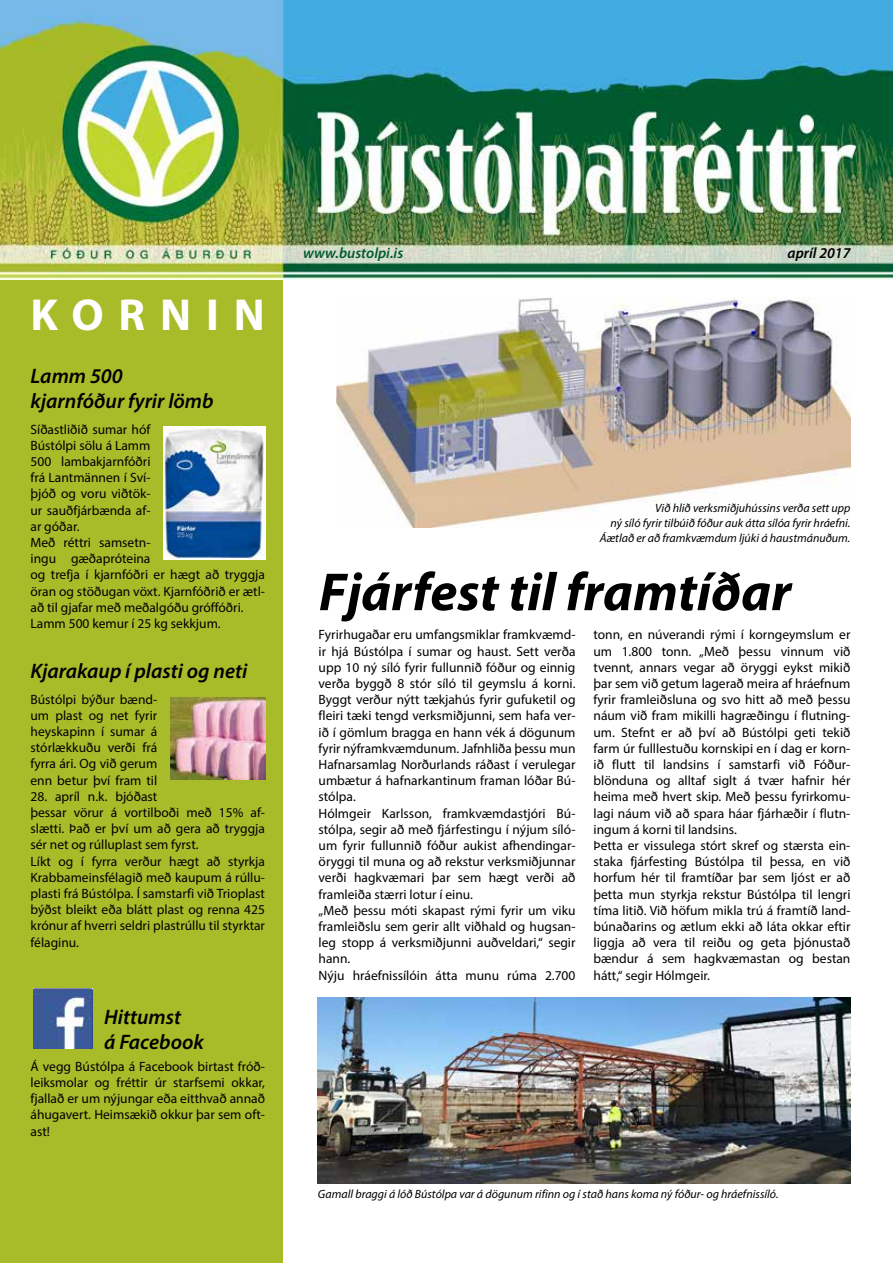
<style>
.page{position:relative;width:893px;height:1263px;background:#fff}
.page>*{position:absolute;margin:0;border:0;box-sizing:border-box;transform-origin:0 0}
.t1{font:italic 700 54px "Myriad Pro";color:#000}
.t2{font:700 45px "Myriad Pro";letter-spacing:.33em;color:#fff}
.t3{font:italic 600 21px/25.2px "Myriad Pro";color:#000}
.t4{font:italic 600 15px "Myriad Pro";color:#005c2e}
.t5{font:italic 600 15px "Myriad Pro";color:#000}
.t6{font:13.5px/16.2px "Myriad Pro";color:#000}
.t7{font:italic 12px/15px "Myriad Pro";color:#000;text-align:right}
</style>
<div class="page">
<div style="left:0;top:280px;width:283px;height:983px;background:#a7bc28"></div>
<img style="left:337px;top:298px;width:513px;height:230px">
<img style="left:318px;top:997px;width:532px;height:186px">
<img style="left:163px;top:426px;width:102px;height:134px">
<img style="left:33px;top:989px;width:59px;height:60px">
<img style="left:170px;top:697px;width:95px;height:82px">
<img style="left:0;top:0;width:893px;height:280px">
<h2 class="t2" style="left:31px;top:285px;width:236px">KORNIN</h2>
<h3 class="t3" style="left:31px;top:363px;width:185px">Lamm 500 kjarnfóður fyrir lömb</h3>
<p class="t6" style="left:31px;top:421px;width:236px">Síðastliðið sumar hóf<br>Bústólpi sölu á Lamm<br>500 lambakjarnfóðri<br>frá Lantmännen í Sví-<br>þjóð og voru viðtök-<br>ur sauðfjárbænda af-<br>ar góðar.<br>Með réttri samsetn-<br>ingu gæðapróteina<br>og trefja í kjarnfóðri er hægt að tryggja öran og stöðugan vöxt. Kjarnfóðrið er ætl&shy;að til gjafar með meðalgóðu gróffóðri.<br>Lamm 500 kemur í 25 kg sekkjum.</p>
<h3 class="t3" style="left:31px;top:658px;width:218px">Kjarakaup í plasti og neti</h3>
<p class="t6" style="left:31px;top:691px;width:128px;text-align:justify">Bústólpi býður bænd&shy;um plast og net fyrir heyskapinn í sumar á stórlækkuðu verði frá fyrra ári. Og við gerum enn betur því fram til</p>
<p class="t6" style="left:31px;top:788px;width:236px">28. apríl n.k. bjóðast<br>þessar vörur á vortilboði með 15% af&shy;slætti. Það er því um að gera að tryggja sér net og rúlluplast sem fyrst.<br>Líkt og í fyrra verður hægt að styrkja Krabbameinsfélagið með kaupum á rúllu&shy;plasti frá Bústólpa. Í samstarfi við Trioplast býðst bleikt eða blátt plast og renna 425 krónur af hverri seldri plastrúllu til styrktar félaginu.</p>
<h3 class="t3" style="left:104px;top:1004px;width:101px">Hittumst<br>á Facebook</h3>
<p class="t6" style="left:31px;top:1058px;width:236px;text-align:justify">Á vegg Bústólpa á Facebook birtast fróð&shy;leiksmolar og fréttir úr starfsemi okkar, fjallað er um nýjungar eða eitthvað annað áhugavert. Heimsækið okkur þar sem oft&shy;ast!</p>
<p class="t4" style="left:303px;top:243px;width:102px">www.bustolpi.is</p>
<p class="t5" style="left:788px;top:243px;width:64px">apríl 2017</p>
<p class="t7" style="left:600px;top:500px;width:252px">Við hlið verksmiðjuhússins verða sett upp<br>ný síló fyrir tilbúið fóður auk átta sílóa fyrir hráefni.<br>Áætlað er að framkvæmdum ljúki á haustmánuðum.</p>
<h1 class="t1" style="left:319px;top:557px;width:474px">Fjárfest til framtíðar</h1>
<p class="t6" style="left:319px;top:626px;width:258px">Fyrirhugaðar eru umfangsmiklar framkvæmd&shy;ir hjá Bústólpa í sumar og haust. Sett verða upp 10 ný síló fyrir fullunnið fóður og einnig verða byggð 8 stór síló til geymslu á korni.<br>Byggt verður nýtt tækjahús fyrir gufuketil og fleiri tæki tengd verksmiðjunni, sem hafa ver&shy;ið í gömlum bragga en hann vék á dögunum fyrir nýframkvæmdunum. Jafnhliða þessu mun Hafnarsamlag Norðurlands ráðast í verulegar umbætur á hafnarkantinum framan lóðar Bú&shy;stólpa.<br>Hólmgeir Karlsson, framkvæmdastjóri Bú&shy;stólpa, segir að með fjárfestingu í nýjum síló&shy;um fyrir fullunnið fóður aukist afhendingar&shy;öryggi til muna og að rekstur verksmiðjunnar verði hagkvæmari þar sem hægt verði að framleiða stærri lotur í einu.<br>„Með þessu móti skapast rými fyrir um viku framleiðslu sem gerir allt viðhald og hugsan&shy;leg stopp á verksmiðjunni auðveldari,“ segir hann.<br>Nýju hráefnissílóin átta munu rúma 2.700</p>
<p class="t6" style="left:593px;top:626px;width:258px">tonn, en núverandi rými í korngeymslum er um 1.800 tonn. „Með þessu vinnum við tvennt, annars vegar að öryggi eykst mikið þar sem við getum lagerað meira af hráefnum fyrir framleiðsluna og svo hitt að með þessu náum við fram mikilli hagræðingu í flutning&shy;um. Stefnt er að því að Bústólpi geti tekið farm úr fulllestuðu kornskipi en í dag er korn&shy;ið flutt til landsins í samstarfi við Fóður&shy;blönduna og alltaf siglt á tvær hafnir hér heima með hvert skip. Með þessu fyrirkomu&shy;lagi náum við að spara háar fjárhæðir í flutn&shy;ingum á korni til landsins.<br>Þetta er vissulega stórt skref og stærsta ein&shy;staka fjárfesting Bústólpa til þessa, en við horfum hér til framtíðar þar sem ljóst er að þetta mun styrkja rekstur Bústólpa til lengri tíma litið. Við höfum mikla trú á framtíð land&shy;búnaðarins og ætlum ekki að láta okkar eftir liggja að vera til reiðu og geta þjónustað bændur á sem hagkvæmastan og bestan hátt,“ segir Hólmgeir.</p>
<p class="t7" style="left:318px;top:1186px;width:462px">Gamall braggi á lóð Bústólpa var á dögunum rifinn og í stað hans koma ný fóður- og hráefnissíló.</p>
</div>
